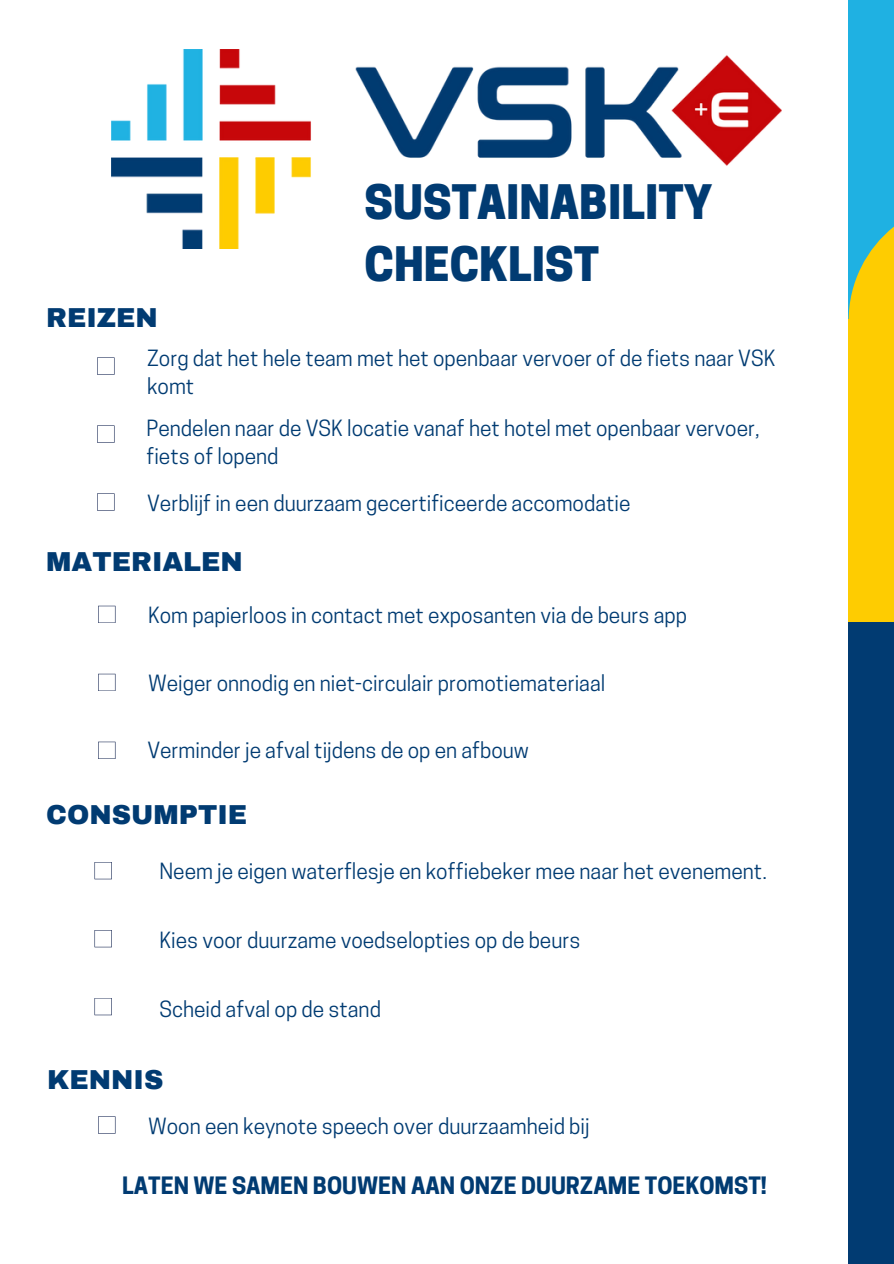
<style>
.page{position:relative;width:894px;height:1264px;background:#fff}
.page>*{position:absolute;margin:0;border:0;box-sizing:border-box;transform-origin:0 0}
.t1{font:800 44.55px/61.8px "Cooper Hewitt";color:#013b72}
.t2{font:900 26.85px "Archivo";color:#013b72}
.t3{font:700 22.5px "Cooper Hewitt";color:#013b72}
.t4{font:21px/28.2px "Cooper Hewitt";color:#013b72}
</style>
<div class="page">
<svg style="left:97px;top:357px;width:17px;height:18px"></svg>
<svg style="left:97px;top:425px;width:17px;height:18px"></svg>
<svg style="left:97px;top:493px;width:17px;height:17px"></svg>
<div style="left:848px;top:0;width:45px;height:320px;background:#1fb1e2"></div>
<div style="left:848px;top:320px;width:45px;height:303px;background:#fecc01"></div>
<div style="left:848px;top:623px;width:45px;height:640px;background:#013b72"></div>
<svg style="left:848px;top:227px;width:45px;height:93px"></svg>
<img style="left:112px;top:50px;width:669px;height:199px">
<div style="left:467px;top:168px;width:279px;height:81px;background:#fff"></div>
<svg style="left:98px;top:605px;width:17px;height:18px"></svg>
<svg style="left:98px;top:673px;width:17px;height:18px"></svg>
<svg style="left:98px;top:741px;width:17px;height:18px"></svg>
<svg style="left:98px;top:1116px;width:17px;height:17px"></svg>
<svg style="left:94px;top:862px;width:18px;height:17px"></svg>
<svg style="left:94px;top:930px;width:18px;height:17px"></svg>
<svg style="left:94px;top:998px;width:18px;height:17px"></svg>
<h1 class="t2" style="left:46px;top:303px;width:113px">REIZEN</h1>
<p class="t1" style="left:364px;top:177px;width:349px">SUSTAINABILITY<br>CHECKLIST</p>
<p class="t4" style="left:147px;top:346px;width:629px">Zorg dat het hele team met het openbaar vervoer of de fiets naar VSK komt</p>
<h2 class="t4" style="left:146px;top:416px;width:614px">Pendelen naar de VSK locatie vanaf het hotel met openbaar vervoer, fiets of lopend</h2>
<h2 class="t4" style="left:147px;top:491px;width:485px">Verblijf in een duurzaam gecertificeerde accomodatie</h2>
<h2 class="t2" style="left:46px;top:547px;width:198px">MATERIALEN</h2>
<p class="t4" style="left:148px;top:603px;width:540px">Kom papierloos in contact met exposanten via de beurs app</p>
<p class="t4" style="left:148px;top:671px;width:458px">Weiger onnodig en niet-circulair promotiemateriaal</p>
<p class="t4" style="left:147px;top:739px;width:383px">Verminder je afval tijdens de op en afbouw</p>
<p class="t2" style="left:46px;top:800px;width:202px">CONSUMPTIE</p>
<p class="t4" style="left:159px;top:860px;width:608px">Neem je eigen waterflesje en koffiebeker mee naar het evenement.</p>
<p class="t4" style="left:159px;top:928px;width:422px">Kies voor duurzame voedselopties op de beurs</p>
<h3 class="t4" style="left:159px;top:997px;width:223px">Scheid afval op de stand</h3>
<p class="t2" style="left:47px;top:1065px;width:118px">KENNIS</p>
<h2 class="t4" style="left:148px;top:1114px;width:443px">Woon een keynote speech over duurzaamheid bij</h2>
<p class="t3" style="left:122px;top:1176px;width:646px">LATEN WE SAMEN BOUWEN AAN ONZE DUURZAME TOEKOMST!</p>
</div>
